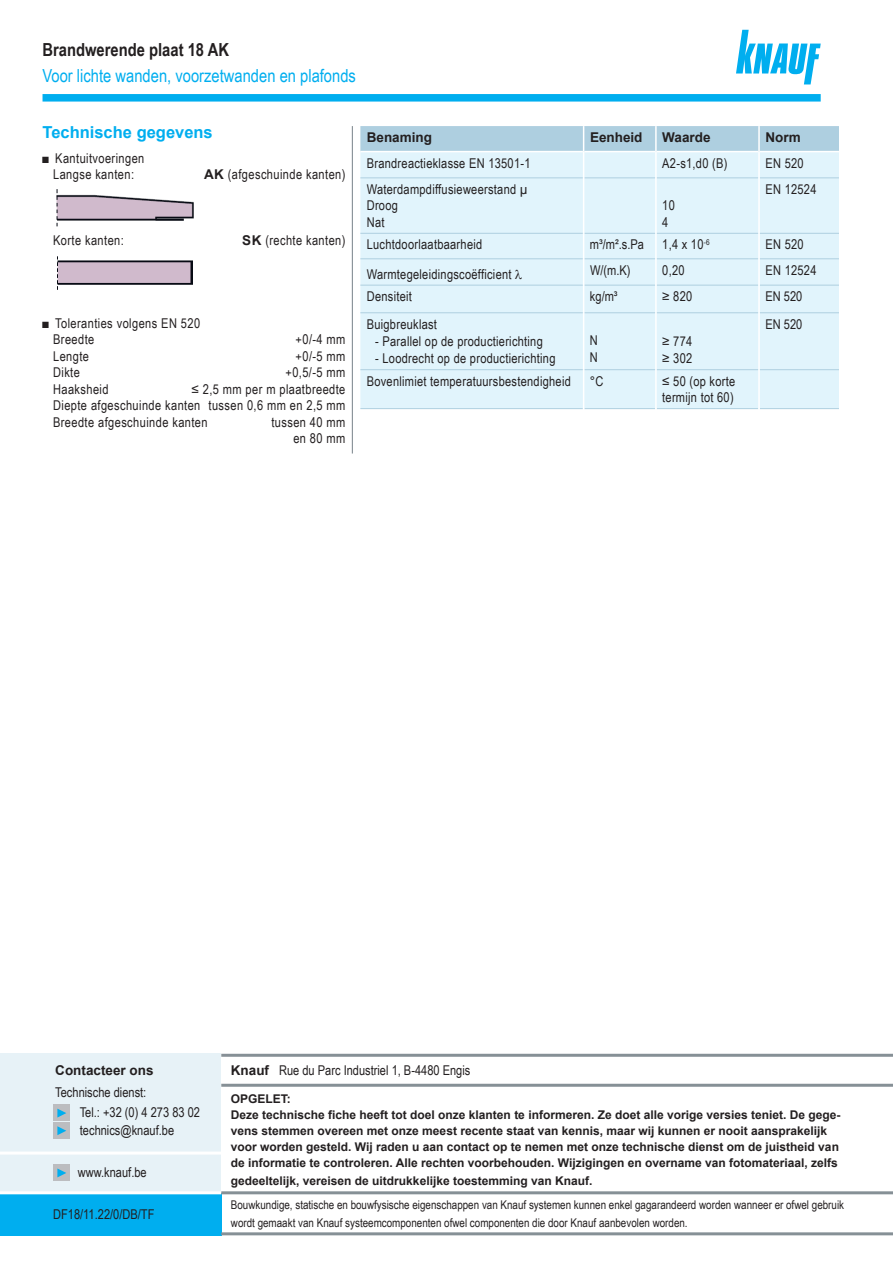
<style>
.page{position:relative;width:893px;height:1263px;background:#fff}
.page>*{position:absolute;margin:0;border:0;box-sizing:border-box;transform-origin:0 0}
.t1{font:18px "Arial Narrow";color:#00aeef}
.t2{font:700 18px "Arial Narrow";color:#231f20}
.t3{font:700 16.5px "Arial";color:#00aeef}
.t4{font:13.5px/16.5px "Arial Narrow";letter-spacing:.02em;color:#231f20}
.t5{font:13.5px/20.1px "Arial Narrow";color:#231f20}
.t6{font:700 13.5px "Arial";color:#231f20}
.t7{font:700 12px/16px "Arial";color:#231f20}
.t8{font:12px/18px "Arial Narrow";color:#231f20}
.s1{font-family:"Arial";font-weight:700}
</style>
<div class="page">
<hr style="left:352px;top:126px;width:1px;height:327px;background:#869096">
<div style="left:360px;top:178px;width:479px;height:230px;background:#e1f4fc"></div>
<hr style="left:584px;top:233px;width:71px;height:1px;background:#aecfe0">
<hr style="left:760px;top:233px;width:79px;height:1px;background:#aecfe0">
<hr style="left:584px;top:258px;width:71px;height:1px;background:#aecfe0">
<hr style="left:760px;top:258px;width:79px;height:1px;background:#aecfe0">
<hr style="left:360px;top:285px;width:223px;height:1px;background:#aecfe0">
<hr style="left:584px;top:285px;width:71px;height:1px;background:#aecfe0">
<hr style="left:657px;top:285px;width:101px;height:1px;background:#aecfe0">
<hr style="left:760px;top:285px;width:79px;height:1px;background:#aecfe0">
<hr style="left:360px;top:312px;width:223px;height:1px;background:#aecfe0">
<hr style="left:584px;top:312px;width:71px;height:1px;background:#aecfe0">
<hr style="left:657px;top:312px;width:101px;height:1px;background:#aecfe0">
<hr style="left:760px;top:312px;width:79px;height:1px;background:#aecfe0">
<hr style="left:360px;top:369px;width:223px;height:1px;background:#aecfe0">
<hr style="left:584px;top:369px;width:71px;height:1px;background:#aecfe0">
<hr style="left:657px;top:369px;width:101px;height:1px;background:#aecfe0">
<hr style="left:760px;top:369px;width:79px;height:1px;background:#aecfe0">
<hr style="left:360px;top:408px;width:223px;height:1px;background:#aecfe0">
<hr style="left:584px;top:408px;width:71px;height:1px;background:#aecfe0">
<hr style="left:657px;top:408px;width:101px;height:1px;background:#aecfe0">
<hr style="left:760px;top:408px;width:79px;height:1px;background:#aecfe0">
<hr style="left:360px;top:233px;width:223px;height:1px;background:#aecfe0">
<hr style="left:360px;top:258px;width:223px;height:1px;background:#aecfe0">
<hr style="left:657px;top:233px;width:101px;height:1px;background:#aecfe0">
<hr style="left:657px;top:258px;width:101px;height:1px;background:#aecfe0">
<svg style="left:360px;top:126px;width:479px;height:52px"></svg>
<hr style="left:583px;top:178px;width:1px;height:55px;background:#fff">
<svg style="left:583px;top:233px;width:1px;height:80px"></svg>
<hr style="left:583px;top:313px;width:1px;height:57px;background:#fff">
<hr style="left:583px;top:370px;width:1px;height:39px;background:#fff">
<hr style="left:655px;top:126px;width:2px;height:26px;background:#fff">
<hr style="left:655px;top:152px;width:2px;height:26px;background:#fff">
<hr style="left:655px;top:178px;width:2px;height:55px;background:#fff">
<hr style="left:655px;top:233px;width:2px;height:26px;background:#fff">
<hr style="left:655px;top:259px;width:2px;height:26px;background:#fff">
<hr style="left:655px;top:285px;width:2px;height:28px;background:#fff">
<hr style="left:655px;top:313px;width:2px;height:57px;background:#fff">
<hr style="left:655px;top:370px;width:2px;height:39px;background:#fff">
<hr style="left:758px;top:126px;width:2px;height:26px;background:#fff">
<hr style="left:758px;top:152px;width:2px;height:26px;background:#fff">
<hr style="left:758px;top:178px;width:2px;height:55px;background:#fff">
<hr style="left:758px;top:233px;width:2px;height:26px;background:#fff">
<hr style="left:758px;top:259px;width:2px;height:26px;background:#fff">
<hr style="left:758px;top:285px;width:2px;height:28px;background:#fff">
<hr style="left:758px;top:313px;width:2px;height:57px;background:#fff">
<hr style="left:758px;top:370px;width:2px;height:39px;background:#fff">
<div style="left:43px;top:94px;width:778px;height:8px;background:#00aeef"></div>
<svg style="left:736px;top:30px;width:85px;height:54px"></svg>
<div style="left:0;top:1054px;width:221px;height:139px;background:#e7f2f7"></div>
<div style="left:0;top:1193px;width:221px;height:42px;background:#00aeef"></div>
<hr style="left:0;top:1151px;width:221px;height:3px;background:#fff">
<hr style="left:0;top:1191px;width:221px;height:3px;background:#fff">
<hr style="left:221px;top:1054px;width:672px;height:3px;background:#869096">
<hr style="left:221px;top:1084px;width:672px;height:3px;background:#869096">
<hr style="left:221px;top:1191px;width:672px;height:3px;background:#869096">
<hr style="left:221px;top:1232px;width:672px;height:3px;background:#869096">
<div style="left:53px;top:1104px;width:16px;height:16px;background:#bcbdc0"></div>
<div style="left:53px;top:1123px;width:16px;height:16px;background:#bcbdc0"></div>
<div style="left:53px;top:1165px;width:16px;height:16px;background:#bcbdc0"></div>
<svg style="left:57px;top:1108px;width:9px;height:9px"></svg>
<svg style="left:57px;top:1126px;width:9px;height:9px"></svg>
<svg style="left:57px;top:1168px;width:9px;height:9px"></svg>
<img style="left:56px;top:189px;width:138px;height:38px">
<img style="left:57px;top:256px;width:136px;height:34px">
<svg style="left:515px;top:269px;width:7px;height:10px"></svg>
<h1 class="t2" style="left:43px;top:36px;width:188px">Brandwerende plaat 18 AK</h1>
<h1 class="t1" style="left:43px;top:62px;width:315px">Voor lichte wanden, voorzetwanden en plafonds</h1>
<p class="t3" style="left:43px;top:120px;width:172px">Technische gegevens</p>
<p class="t4" style="left:43px;top:149px;width:103px;text-align:center">■ Kantuitvoeringen<br>Langse kanten:</p>
<p class="t4" style="left:204px;top:166px;width:143px"><span class="s1">AK</span> (afgeschuinde kanten)</p>
<p class="t4" style="left:53px;top:232px;width:72px">Korte kanten:</p>
<p class="t4" style="left:242px;top:232px;width:105px"><span class="s1">SK</span> (rechte kanten)</p>
<p class="t4" style="left:53px;top:314px;width:149px;text-indent:-11px">■ Toleranties volgens EN 520<br>Breedte</p>
<p class="t4" style="left:296px;top:331px;width:51px">+0/-4 mm</p>
<p class="t4" style="left:53px;top:347px;width:37px">Lengte</p>
<p class="t4" style="left:296px;top:347px;width:51px">+0/-5 mm</p>
<p class="t4" style="left:53px;top:364px;width:28px">Dikte</p>
<p class="t4" style="left:285px;top:364px;width:61px">+0,5/-5 mm</p>
<p class="t4" style="left:53px;top:380px;width:57px">Haaksheid</p>
<p class="t4" style="left:53px;top:380px;width:294px;text-align:justify;text-indent:138px">≤ 2,5 mm per m plaatbreedte Diepte afgeschuinde kanten tussen 0,6 mm en 2,5 mm Breedte afgeschuinde kanten</p>
<p class="t4" style="left:271px;top:413px;width:75px;text-align:right">tussen 40 mm en 80 mm</p>
<p class="t6" style="left:367px;top:128px;width:67px">Benaming</p>
<p class="t6" style="left:590px;top:128px;width:54px">Eenheid</p>
<p class="t6" style="left:662px;top:128px;width:50px">Waarde</p>
<p class="t6" style="left:765px;top:128px;width:37px">Norm</p>
<p class="t4" style="left:367px;top:155px;width:165px">Brandreactieklasse EN 13501-1</p>
<p class="t4" style="left:662px;top:155px;width:67px">A2-s1,d0 (B)</p>
<p class="t4" style="left:765px;top:155px;width:40px">EN 520</p>
<p class="t4" style="left:367px;top:180px;width:162px">Waterdampdiffusieweerstand µ<br>Droog<br>Nat</p>
<p class="t4" style="left:765px;top:180px;width:53px">EN 12524</p>
<p class="t4" style="left:662px;top:197px;width:14px">10<br>4</p>
<p class="t4" style="left:367px;top:236px;width:117px">Luchtdoorlaatbaarheid</p>
<p class="t4" style="left:590px;top:236px;width:56px">m³/m².s.Pa</p>
<p class="t4" style="left:662px;top:236px;width:49px">1,4 x 10<sup>-6</sup></p>
<p class="t4" style="left:765px;top:236px;width:40px">EN 520</p>
<p class="t4" style="left:367px;top:265px;width:146px">Warmtegeleidingscoëfficient</p>
<p class="t4" style="left:590px;top:261px;width:42px">W/(m.K)</p>
<p class="t4" style="left:662px;top:261px;width:24px">0,20</p>
<p class="t4" style="left:765px;top:261px;width:53px">EN 12524</p>
<p class="t4" style="left:367px;top:288px;width:47px">Densiteit</p>
<p class="t4" style="left:590px;top:288px;width:29px">kg/m³</p>
<p class="t4" style="left:662px;top:288px;width:32px">≥ 820</p>
<p class="t4" style="left:765px;top:288px;width:38px">EN 520</p>
<p class="t4" style="left:367px;top:315px;width:72px">Buigbreuklast</p>
<p class="t4" style="left:375px;top:333px;width:169px">- Parallel op de productierichting</p>
<p class="t4" style="left:375px;top:350px;width:182px">- Loodrecht op de productierichting</p>
<p class="t4" style="left:765px;top:315px;width:38px">EN 520</p>
<p class="t4" style="left:590px;top:332px;width:9px">N<br>N</p>
<p class="t4" style="left:662px;top:332px;width:32px;line-height:17.2px">≥ 774 ≥ 302</p>
<p class="t4" style="left:367px;top:372px;width:206px">Bovenlimiet temperatuursbestendigheid</p>
<p class="t4" style="left:590px;top:372px;width:15px">°C</p>
<p class="t4" style="left:662px;top:372px;width:75px">≤ 50 (op korte termijn tot 60)</p>
<p class="t6" style="left:55px;top:1061px;width:100px">Contacteer ons</p>
<p class="t5" style="left:80px;top:1082px;width:122px;text-indent:-24px">Technische dienst:<br>Tel.: +32 (0) 4 273 83 02</p>
<p class="t5" style="left:80px;top:1120px;width:96px">technics@knauf.be</p>
<p class="t5" style="left:78px;top:1162px;width:70px">www.knauf.be</p>
<p class="t5" style="left:53px;top:1204px;width:103px">DF18/11.22/0/DB/TF</p>
<p class="t5" style="left:231px;top:1060px;width:241px"><span class="s1">Knauf</span> Rue du Parc Industriel 1, B-4480 Engis</p>
<p class="t7" style="left:231px;top:1091px;width:611px">OPGELET:<br>Deze technische fiche heeft tot doel onze klanten te informeren. Ze doet alle vorige versies teniet. De gege&shy;vens stemmen overeen met onze meest recente staat van kennis, maar wij kunnen er nooit aansprakelijk voor worden gesteld. Wij raden u aan contact op te nemen met onze technische dienst om de juistheid van de informatie te controleren. Alle rechten voorbehouden. Wijzigingen en overname van fotomateriaal, zelfs</p>
<p class="t7" style="left:231px;top:1172px;width:363px">gedeeltelijk, vereisen de uitdrukkelijke toestemming van Knauf.</p>
<p class="t8" style="left:231px;top:1195px;width:615px">Bouwkundige, statische en bouwfysische eigenschappen van Knauf systemen kunnen enkel gagarandeerd worden wanneer er ofwel gebruik wordt gemaakt van Knauf systeemcomponenten ofwel componenten die door Knauf aanbevolen worden.</p>
</div>
